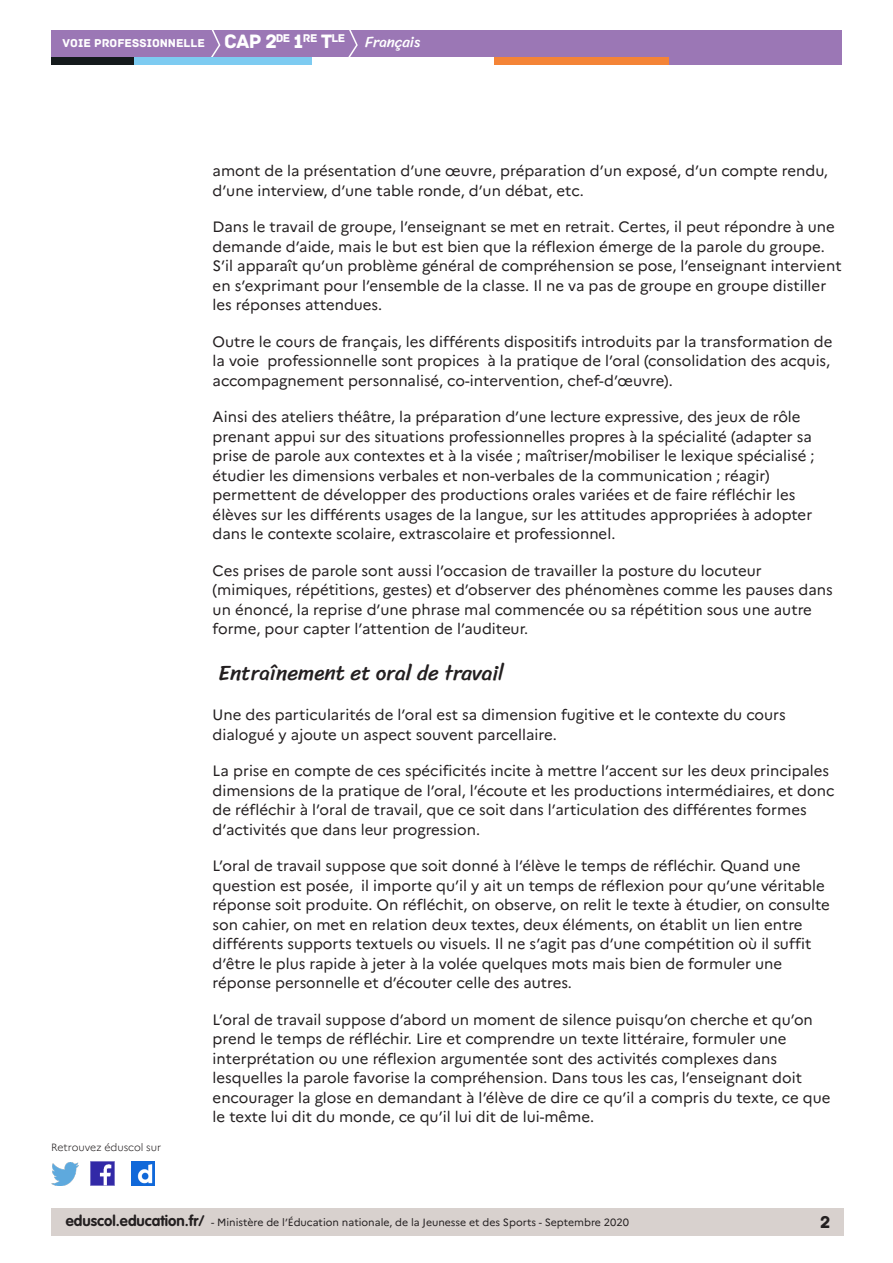
<style>
.page{position:relative;width:893px;height:1263px;background:#fff}
.page>*{position:absolute;margin:0;border:0;box-sizing:border-box;transform-origin:0 0}
._02_titre_1{font:21px "Sriracha";color:#231f20}
.t1{font:18px "Archive";color:#231f20}
.Texte_courant{font:15px/19.5px "Marianne";color:#231f20}
.t2{font:15px "Sriracha";color:#fff}
.t3{font:12px "Archive";color:#fff}
.t4{font:11.85px "Archive";color:#fff}
.t5{font:10.5px "Marianne";color:#231f20}
.t6{font:300 10.5px "Marianne";color:#231f20}
.s1{font-size:20.4px}
.s2{font-family:"VAG Rounded Std";font-weight:700;font-size:15px}
</style>
<div class="page">
<div style="left:51px;top:1209px;width:792px;height:27px;background:#d8d1ce"></div>
<img style="left:91px;top:1162px;width:23px;height:23px">
<img style="left:51px;top:1163px;width:28px;height:22px">
<img style="left:132px;top:1162px;width:22px;height:23px">
<div style="left:51px;top:30px;width:791px;height:27px;background:#9b77b5"></div>
<svg style="left:211px;top:30px;width:10px;height:27px"></svg>
<svg style="left:348px;top:30px;width:10px;height:27px"></svg>
<div style="left:133px;top:57px;width:179px;height:8px;background:#7dcbf1"></div>
<div style="left:51px;top:57px;width:82px;height:8px;background:#141a1c"></div>
<div style="left:667px;top:57px;width:175px;height:8px;background:#9b77b5"></div>
<div style="left:494px;top:57px;width:175px;height:8px;background:#f48437"></div>
<p class="t4" style="left:276px;top:31px;width:71px">DE <span class="s1">1</span>RE <span class="s1">T</span>LE</p>
<p class="t3" style="left:63px;top:36px;width:216px">VOIE PROFESSIONNELLE <span class="s1">CAP 2</span></p>
<p class="t2" style="left:365px;top:33px;width:57px">Français</p>
<p class="t6" style="left:51px;top:1141px;width:112px">Retrouvez éduscol sur</p>
<p class="Texte_courant" style="left:213px;top:161px;width:617px">amont de la présentation d’une œuvre, préparation d’un exposé, d’un compte rendu, d’une interview, d’une table ronde, d’un débat, etc.</p>
<p class="Texte_courant" style="left:213px;top:217px;width:630px">Dans le travail de groupe, l’enseignant se met en retrait. Certes, il peut répondre à une demande d’aide, mais le but est bien que la réflexion émerge de la parole du groupe.<br>S’il apparaît qu’un problème général de compréhension se pose, l’enseignant intervient en s’exprimant pour l’ensemble de la classe. Il ne va pas de groupe en groupe distiller les réponses attendues.</p>
<p class="Texte_courant" style="left:213px;top:331px;width:621px">Outre le cours de français, les différents dispositifs introduits par la transformation de la voie professionnelle sont propices à la pratique de l’oral (consolidation des acquis, accompagnement personnalisé, co-intervention, chef-d’œuvre).</p>
<p class="Texte_courant" style="left:213px;top:407px;width:603px">Ainsi des ateliers théâtre, la préparation d’une lecture expressive, des jeux de rôle prenant appui sur des situations professionnelles propres à la spécialité (adapter sa prise de parole aux contextes et à la visée ; maîtriser/mobiliser le lexique spécialisé ; étudier les dimensions verbales et non-verbales de la communication ; réagir) permettent de développer des productions orales variées et de faire réfléchir les élèves sur les différents usages de la langue, sur les attitudes appropriées à adopter dans le contexte scolaire, extrascolaire et professionnel.</p>
<p class="Texte_courant" style="left:213px;top:560px;width:622px">Ces prises de parole sont aussi l’occasion de travailler la posture du locuteur (mimiques, répétitions, gestes) et d’observer des phénomènes comme les pauses dans un énoncé, la reprise d’une phrase mal commencée ou sa répétition sous une autre forme, pour capter l’attention de l’auditeur.</p>
<p class="_02_titre_1" style="left:219px;top:660px;width:287px">Entraînement et oral de travail</p>
<p class="Texte_courant" style="left:213px;top:705px;width:575px">Une des particularités de l’oral est sa dimension fugitive et le contexte du cours dialogué y ajoute un aspect souvent parcellaire.</p>
<p class="Texte_courant" style="left:213px;top:761px;width:623px">La prise en compte de ces spécificités incite à mettre l’accent sur les deux principales dimensions de la pratique de l’oral, l’écoute et les productions intermédiaires, et donc de réfléchir à l’oral de travail, que ce soit dans l’articulation des différentes formes d’activités que dans leur progression.</p>
<p class="Texte_courant" style="left:213px;top:856px;width:619px">L’oral de travail suppose que soit donné à l’élève le temps de réfléchir. Quand une question est posée, il importe qu’il y ait un temps de réflexion pour qu’une véritable réponse soit produite. On réfléchit, on observe, on relit le texte à étudier, on consulte son cahier, on met en relation deux textes, deux éléments, on établit un lien entre différents supports textuels ou visuels. Il ne s’agit pas d’une compétition où il suffit d’être le plus rapide à jeter à la volée quelques mots mais bien de formuler une réponse personnelle et d’écouter celle des autres.</p>
<p class="Texte_courant" style="left:213px;top:1010px;width:619px">L’oral de travail suppose d’abord un moment de silence puisqu’on cherche et qu’on prend le temps de réfléchir. Lire et comprendre un texte littéraire, formuler une interprétation ou une réflexion argumentée sont des activités complexes dans lesquelles la parole favorise la compréhension. Dans tous les cas, l’enseignant doit encourager la glose en demandant à l’élève de dire ce qu’il a compris du texte, ce que le texte lui dit du monde, ce qu’il lui dit de lui-même.</p>
<p class="t5" style="left:66px;top:1216px;width:565px"><span class="s2">eduscol.education.fr/</span> - Ministère de l’Éducation nationale, de la Jeunesse et des Sports - Septembre 2020</p>
<p class="t1" style="left:820px;top:1211px;width:12px">2</p>
</div>
